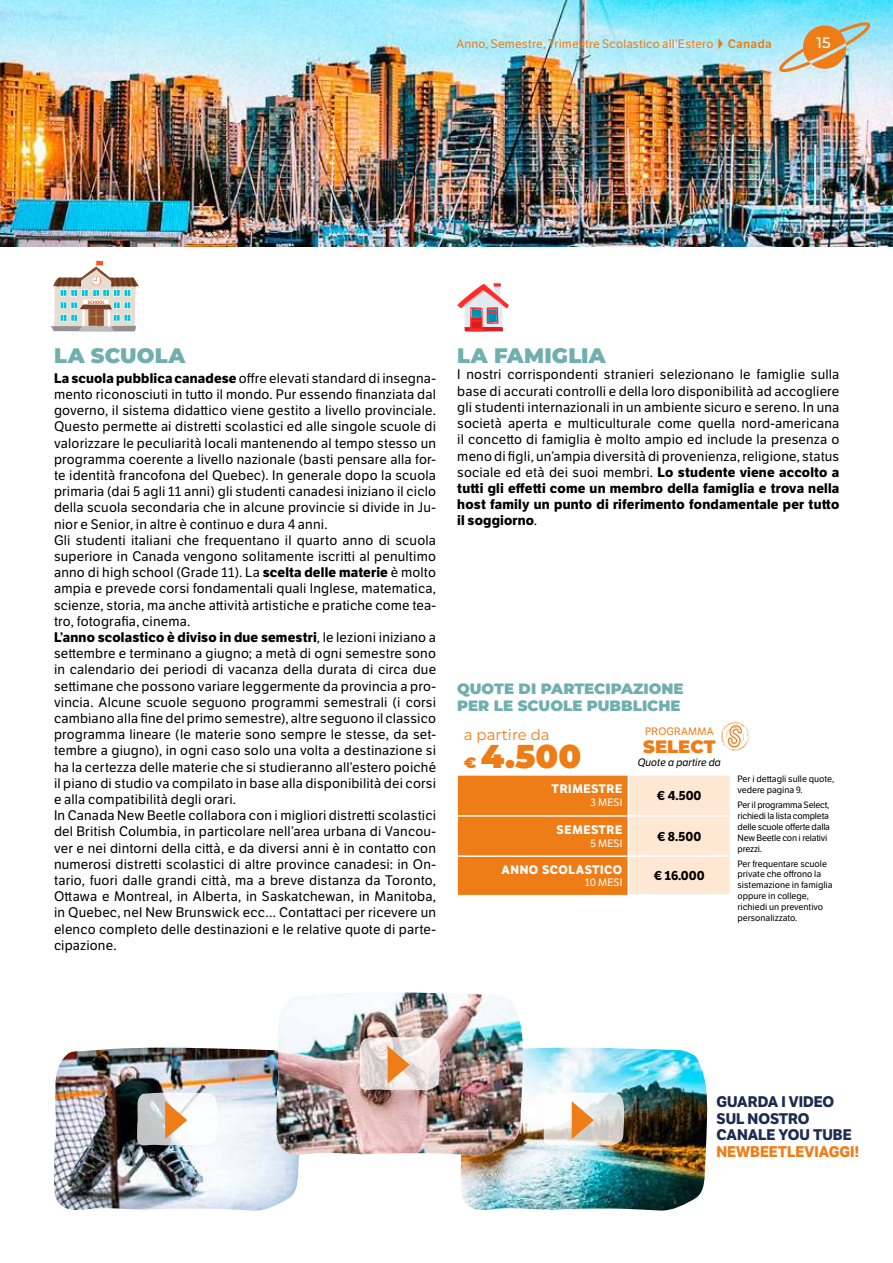
<style>
.page{position:relative;width:893px;height:1263px;background:#fff}
.page>*{position:absolute;margin:0;border:0;box-sizing:border-box;transform-origin:0 0}
.t1{font:900 33px "Montserrat";color:#ef7d17}
.t2{font:900 21px "Montserrat";letter-spacing:.005em;color:#71aeae}
.t3{font:900 18px "Montserrat";color:#ef7d17}
.t4{font:900 15px/16.5px "Montserrat";color:#71aeae}
.t5{font:700 15px/16.5px "LFT Etica";color:#1d2b50}
.t6{font:700 15px "LFT Etica";color:#ef7d17}
.t7{font:15px "Montserrat";color:#ef7d17}
.t8{font:500 15px "Montserrat";color:#fff}
.t9{font:13.5px/16.2px "LFT Etica";letter-spacing:.015em;color:#000}
.t10{font:700 12.75px "LFT Etica";color:#000}
.t11{font:12px "LFT Etica";letter-spacing:.02em;color:#ef7d17}
.t12{font:700 12px "LFT Etica";letter-spacing:.05em;color:#fff}
.t13{font:10.5px "LFT Etica";color:#fff}
.t14{font:italic 10.5px "LFT Etica";color:#000}
.t15{font:10.5px "LFT Etica";letter-spacing:.02em;color:#ef7d17}
.t16{font:9px/10.8px "LFT Etica";color:#000}
.t17{font:9px/10.8px "LFT Etica";letter-spacing:-.02em;color:#000}
.s1{font-family:"LFT Etica SB"}
.s2{font-weight:700}
.s3{font-size:15px}
</style>
<div class="page">
<img style="left:0;top:0;width:893px;height:246px">
<svg style="left:718px;top:38px;width:5px;height:11px"></svg>
<svg style="left:779px;top:19px;width:93px;height:56px;background:#c0c3ac"></svg>
<svg style="left:51px;top:260px;width:88px;height:72px"></svg>
<svg style="left:457px;top:283px;width:52px;height:49px"></svg>
<svg style="left:458px;top:776px;width:272px;height:119px;background:#f4a45d"></svg>
<hr style="left:628px;top:776px;width:1px;height:39px;background:#fff">
<hr style="left:628px;top:817px;width:1px;height:38px;background:#fff">
<hr style="left:628px;top:857px;width:1px;height:37px;background:#fff">
<hr style="left:628px;top:815px;width:103px;height:2px;background:#fff">
<hr style="left:628px;top:855px;width:103px;height:2px;background:#fff">
<hr style="left:628px;top:894px;width:103px;height:2px;background:#fff">
<hr style="left:458px;top:815px;width:170px;height:2px;background:#fff">
<hr style="left:458px;top:855px;width:170px;height:2px;background:#fff">
<img style="left:54px;top:992px;width:653px;height:219px">
<svg style="left:721px;top:722px;width:28px;height:29px"></svg>
<p class="t11" style="left:456px;top:36px;width:317px">Anno, Semestre, Trimestre Scolastico all’Estero <span class="s1">Canada</span></p>
<p class="t8" style="left:817px;top:32px;width:16px">15</p>
<h2 class="t2" style="left:54px;top:340px;width:133px">LA SCUOLA</h2>
<p class="t9" style="left:54px;top:370px;width:384px"><span class="s2">La scuola pubblica canadese</span> offre elevati standard di insegna&shy;mento riconosciuti in tutto il mondo. Pur essendo finanziata dal governo, il sistema didattico viene gestito a livello provinciale.<br>Questo permette ai distretti scolastici ed alle singole scuole di valorizzare le peculiarità locali mantenendo al tempo stesso un programma coerente a livello nazionale (basti pensare alla for&shy;te identità francofona del Quebec). In generale dopo la scuola primaria (dai 5 agli 11 anni) gli studenti canadesi iniziano il ciclo della scuola secondaria che in alcune provincie si divide in Ju&shy;nior e Senior, in altre è continuo e dura 4 anni.<br>Gli studenti italiani che frequentano il quarto anno di scuola superiore in Canada vengono solitamente iscritti al penultimo anno di high school (Grade 11). La <span class="s2">scelta delle materie</span> è molto ampia e prevede corsi fondamentali quali Inglese, matematica, scienze, storia, ma anche attività artistiche e pratiche come tea&shy;tro, fotografia, cinema.<br><span class="s2">L’anno scolastico è diviso in due semestri</span>, le lezioni iniziano a settembre e terminano a giugno; a metà di ogni semestre sono in calendario dei periodi di vacanza della durata di circa due settimane che possono variare leggermente da provincia a pro&shy;vincia. Alcune scuole seguono programmi semestrali (i corsi cambiano alla fine del primo semestre), altre seguono il classico programma lineare (le materie sono sempre le stesse, da set&shy;tembre a giugno), in ogni caso solo una volta a destinazione si ha la certezza delle materie che si studieranno all’estero poiché il piano di studio va compilato in base alla disponibilità dei corsi e alla compatibilità degli orari.<br>In Canada New Beetle collabora con i migliori distretti scolastici del British Columbia, in particolare nell’area urbana di Vancou&shy;ver e nei dintorni della città, e da diversi anni è in contatto con numerosi distretti scolastici di altre province canadesi: in On&shy;tario, fuori dalle grandi città, ma a breve distanza da Toronto, Ottawa e Montreal, in Alberta, in Saskatchewan, in Manitoba, in Quebec, nel New Brunswick ecc… Contattaci per ricevere un elenco completo delle destinazioni e le relative quote di parte&shy;cipazione.</p>
<h2 class="t2" style="left:457px;top:340px;width:150px">LA FAMIGLIA</h2>
<p class="t9" style="left:457px;top:367px;width:384px;text-align:justify">I nostri corrispondenti stranieri selezionano le famiglie sulla base di accurati controlli e della loro disponibilità ad accogliere gli studenti internazionali in un ambiente sicuro e sereno. In una società aperta e multiculturale come quella nord-americana il concetto di famiglia è molto ampio ed include la presenza o meno di figli, un’ampia diversità di provenienza, religione, status sociale ed età dei suoi membri. <span class="s2">Lo studente viene accolto a tutti gli effetti come un membro della famiglia e trova nella host family un punto di riferimento fondamentale per tutto il soggiorno</span>.</p>
<p class="t4" style="left:457px;top:680px;width:228px">QUOTE DI PARTECIPAZIONE<br>PER LE SCUOLE PUBBLICHE</p>
<p class="t7" style="left:464px;top:724px;width:87px">a partire da</p>
<h1 class="t1" style="left:464px;top:732px;width:119px"><span class="s3">€</span> 4.500</h1>
<p class="t15" style="left:645px;top:725px;width:70px">PROGRAMMA</p>
<h3 class="t3" style="left:643px;top:733px;width:74px">SELECT</h3>
<p class="t14" style="left:638px;top:756px;width:85px">Quote a partire da</p>
<p class="t12" style="left:552px;top:782px;width:72px">TRIMESTRE</p>
<p class="t13" style="left:591px;top:796px;width:33px">3 MESI</p>
<p class="t12" style="left:557px;top:822px;width:67px">SEMESTRE</p>
<p class="t13" style="left:590px;top:837px;width:33px">5 MESI</p>
<p class="t12" style="left:501px;top:862px;width:122px">ANNO SCOLASTICO</p>
<p class="t13" style="left:585px;top:876px;width:39px">10 MESI</p>
<p class="t10" style="left:657px;top:788px;width:46px">€ 4.500</p>
<p class="t10" style="left:657px;top:828px;width:45px">€ 8.500</p>
<p class="t10" style="left:654px;top:868px;width:52px">€ 16.000</p>
<p class="t16" style="left:737px;top:774px;width:98px">Per i dettagli sulle quote, vedere pagina 9.</p>
<p class="t17" style="left:737px;top:800px;width:94px">Per il programma Select, richiedi la lista completa delle scuole offerte dalla<br>New Beetle con i relativi prezzi.</p>
<p class="t16" style="left:737px;top:858px;width:96px">Per frequentare scuole private che offrono la sistemazione in famiglia oppure in college, richiedi un preventivo personalizzato.</p>
<p class="t5" style="left:716px;top:1094px;width:137px">GUARDA I VIDEO<br>SUL NOSTRO<br>CANALE YOU TUBE</p>
<p class="t6" style="left:716px;top:1142px;width:144px">NEWBEETLEVIAGGI!</p>
</div>
